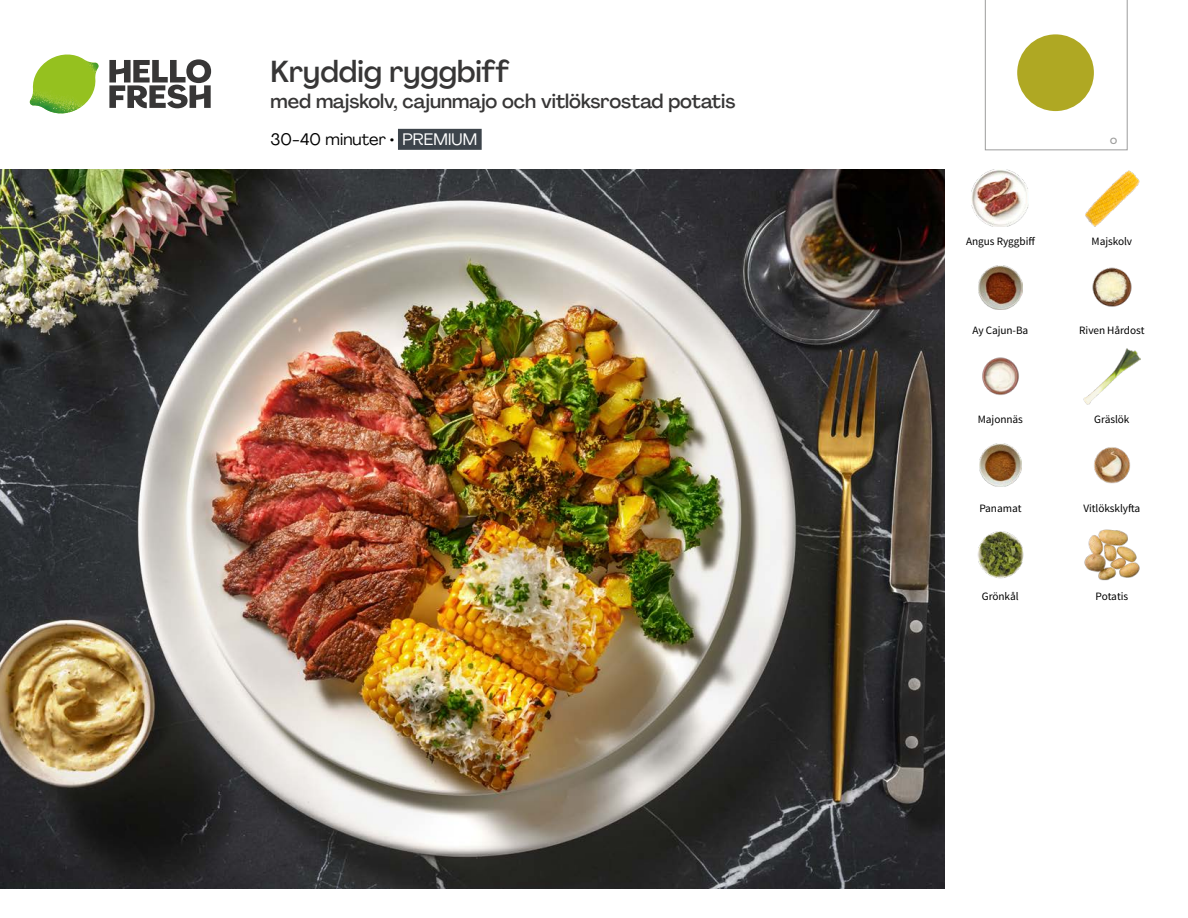
<style>
.page{position:relative;width:1188px;height:918px;background:#fff}
.page>*{position:absolute;margin:0;border:0;box-sizing:border-box;transform-origin:0 0}
.t1{font:500 30px "Agrandir";color:#373636}
.t2{font:500 19.5px "Agrandir";color:#373636}
.t3{font:16.5px "Agrandir";letter-spacing:.005em;color:#000}
.t4{font:11.25px "Source Sans Pro";letter-spacing:-.005em;color:#000}
.t5{font:500 9px "Gotham";color:#9d9d9c}
.s1{color:#fff}
</style>
<div class="page">
<div style="left:398px;top:129px;width:84px;height:21px;background:#3d444b"></div>
<svg style="left:109px;top:59px;width:102px;height:49px"></svg>
<img style="left:30px;top:55px;width:69px;height:59px">
<img style="left:0;top:170px;width:945px;height:718px">
<svg style="left:985px;top:0;width:142px;height:150px"></svg>
<img style="left:982px;top:357px;width:37px;height:38px">
<img style="left:979px;top:265px;width:43px;height:44px">
<img style="left:1092px;top:267px;width:40px;height:40px">
<img style="left:1083px;top:348px;width:58px;height:57px">
<img style="left:1094px;top:447px;width:36px;height:37px">
<img style="left:979px;top:444px;width:43px;height:42px">
<img style="left:977px;top:531px;width:47px;height:48px">
<img style="left:1084px;top:529px;width:56px;height:52px">
<img style="left:1085px;top:170px;width:55px;height:57px">
<img style="left:971px;top:169px;width:58px;height:58px">
<h1 class="t1" style="left:271px;top:53px;width:240px">Kryddig ryggbiff</h1>
<h2 class="t2" style="left:271px;top:89px;width:466px">med majskolv, cajunmajo och vitlöksrostad potatis</h2>
<h3 class="t3" style="left:271px;top:129px;width:208px">30-40 minuter • <span class="s1">PREMIUM</span></h3>
<p class="t5" style="left:1110px;top:135px;width:9px">O</p>
<p class="t4" style="left:966px;top:235px;width:71px">Angus Ryggbiff</p>
<p class="t4" style="left:1092px;top:235px;width:42px">Majskolv</p>
<p class="t4" style="left:973px;top:323px;width:57px">Ay Cajun-Ba</p>
<p class="t4" style="left:1079px;top:323px;width:67px">Riven Hårdost</p>
<p class="t4" style="left:978px;top:412px;width:47px">Majonnäs</p>
<p class="t4" style="left:1094px;top:412px;width:37px">Gräslök</p>
<p class="t4" style="left:979px;top:501px;width:44px">Panamat</p>
<p class="t4" style="left:1083px;top:501px;width:58px">Vitlöksklyfta</p>
<p class="t4" style="left:982px;top:590px;width:38px">Grönkål</p>
<p class="t4" style="left:1096px;top:590px;width:34px">Potatis</p>
</div>
